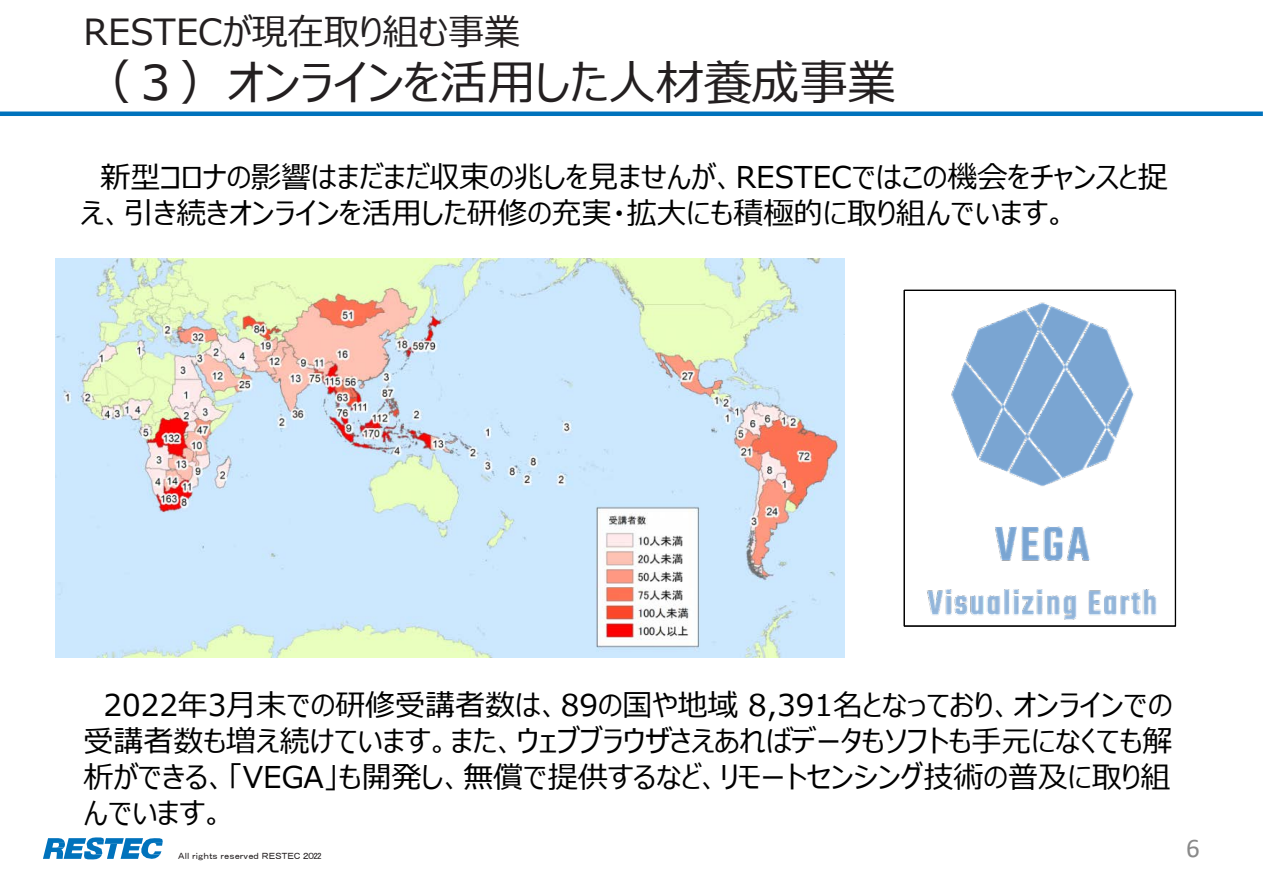
<style>
.page{position:relative;width:1263px;height:894px;background:#fff}
.page>*{position:absolute;margin:0;border:0;box-sizing:border-box;transform-origin:0 0}
.t1{font:48px "Meiryo UI";color:#231f20}
.t2{font:36px "Meiryo UI";color:#231f20}
.t3{font:30px/36px "Meiryo UI";color:#000}
.t4{font:27px "Calibri";color:#898989}
.t5{font:9px "MS P Gothic";letter-spacing:.015em;color:#231f20}
</style>
<div class="page">
<div style="left:0;top:111px;width:1263px;height:5px;background:#0072bc"></div>
<svg style="left:43px;top:837px;width:120px;height:22px"></svg>
<img style="left:927px;top:302px;width:230px;height:318px">
<div style="left:904px;top:290px;width:272px;height:336px;border:1px solid #000"></div>
<img style="left:56px;top:259px;width:789px;height:398px">
<p class="t2" style="left:84px;top:7px;width:438px">RESTECが現在取り組む事業</p>
<p class="t1" style="left:84px;top:49px;width:814px">（３）オンラインを活用した人材養成事業</p>
<p class="t3" style="left:81px;top:160px;width:1089px;text-indent:20px">新型コロナの影響はまだまだ収束の兆しを見ませんが、RESTECではこの機会をチャンスと捉え、引き続きオンラインを活用した研修の充実・拡大にも積極的に取り組んでいます。</p>
<p class="t3" style="left:84px;top:688px;width:1090px;text-align:justify;text-indent:20px">2022年3月末での研修受講者数は、89の国や地域 8,391名となっており、オンラインでの受講者数も増え続けています。また、ウェブブラウザさえあればデータもソフトも手元になくても解析ができる、「VEGA」も開発し、無償で提供するなど、リモートセンシング技術の普及に取り組んでいます。</p>
<p class="t5" style="left:178px;top:851px;width:145px">ＡｌｌｒｉｇｈｔｓｒｅｓｅｒｖｅｄＲＥＳＴＥＣ２０22</p>
<p class="t4" style="left:1186px;top:828px;width:15px">6</p>
</div>
